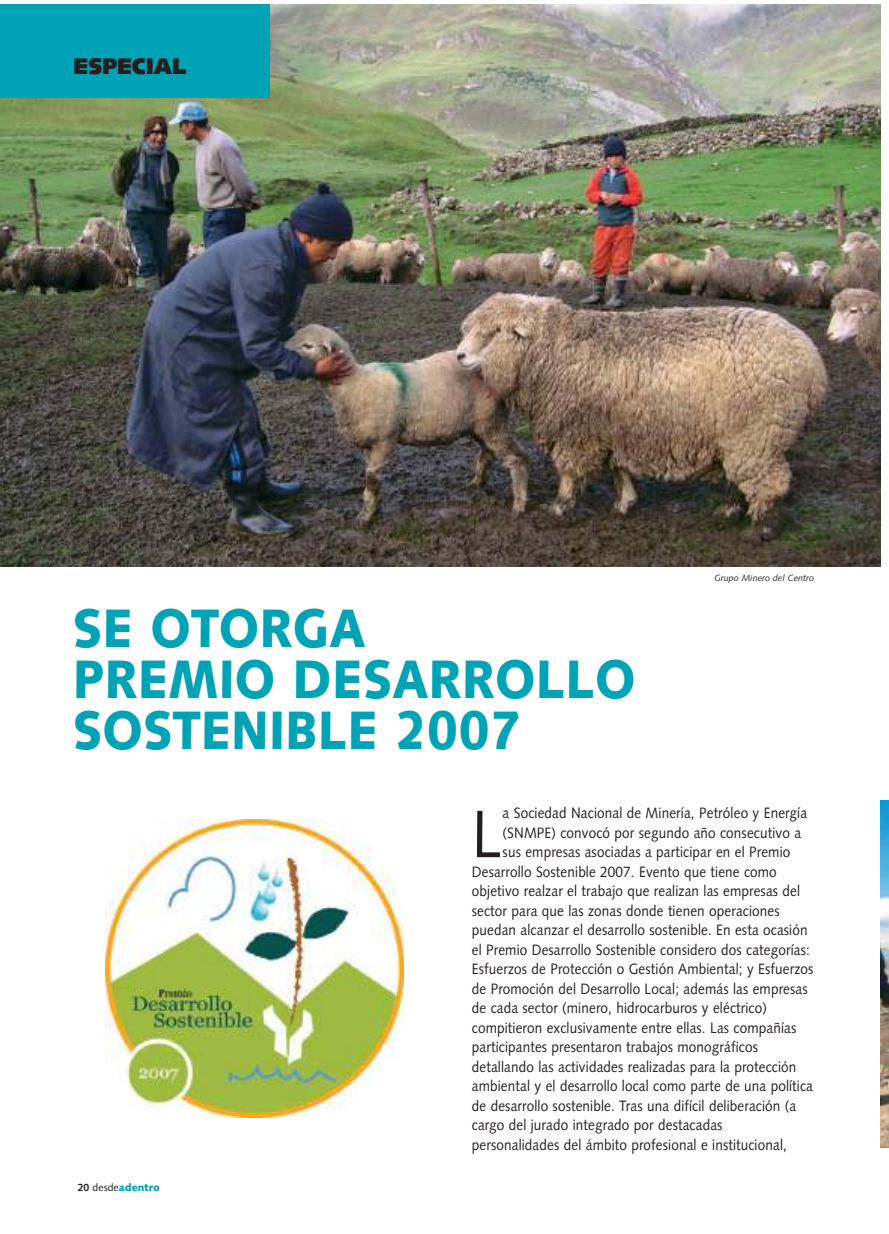
<style>
.page{position:relative;width:889px;height:1234px;background:#fff}
.page>*{position:absolute;margin:0;border:0;box-sizing:border-box;transform-origin:0 0}
.t1{font:66.9px "Syntax";color:#241f1f;scale:.9 1}
.t2{font:900 54px/51px "Syntax";color:#00a3b6;scale:.9 1}
.t3{font:900 22.5px "Syntax";color:#241f1f}
.t4{font:15px "Syntax";letter-spacing:.01em;color:#241f1f;scale:.9 1}
.t5{font:900 10.5px "Syntax";color:#00a3b6}
.t6{font:italic 9px "Syntax";color:#241f1f}
.s1{font-weight:700;color:#241f1f}
.s2{font-weight:400;color:#241f1f}
</style>
<div class="page">
<img style="left:0;top:5px;width:880px;height:561px">
<div style="left:0;top:5px;width:270px;height:93px;background:#00a3b6"></div>
<img style="left:106px;top:819px;width:297px;height:298px">
<img style="left:880px;top:800px;width:8px;height:346px">
<h3 class="t3" style="left:73px;top:57px;width:115px">ESPECIAL</h3>
<h2 class="t2" style="left:73px;top:608px;width:626px">SE OTORGA<br>PREMIO DESARROLLO<br>SOSTENIBLE 2007</h2>
<p class="t6" style="left:714px;top:574px;width:101px">Grupo Minero del Centro</p>
<p class="t5" style="left:78px;top:1182px;width:84px"><span class="s1">20</span> <span class="s2">desde</span>adentro</p>
<h1 class="t1" style="left:472px;top:806px;width:35px">L</h1>
<p class="t4" style="left:502px;top:806px;width:340px">a Sociedad Nacional de Minería, Petróleo y Energía</p>
<p class="t4" style="left:502px;top:826px;width:333px">(SNMPE) convocó por segundo año consecutivo a</p>
<p class="t4" style="left:502px;top:845px;width:321px">sus empresas asociadas a participar en el Premio</p>
<p class="t4" style="left:472px;top:865px;width:340px">Desarrollo Sostenible 2007. Evento que tiene como</p>
<p class="t4" style="left:472px;top:884px;width:366px">objetivo realzar el trabajo que realizan las empresas del</p>
<p class="t4" style="left:472px;top:904px;width:343px">sector para que las zonas donde tienen operaciones</p>
<p class="t4" style="left:472px;top:923px;width:374px">puedan alcanzar el desarrollo sostenible. En esta ocasión</p>
<p class="t4" style="left:472px;top:943px;width:377px">el Premio Desarrollo Sostenible considero dos categorías:</p>
<p class="t4" style="left:472px;top:962px;width:381px">Esfuerzos de Protección o Gestión Ambiental; y Esfuerzos</p>
<p class="t4" style="left:472px;top:982px;width:374px">de Promoción del Desarrollo Local; además las empresas</p>
<p class="t4" style="left:472px;top:1001px;width:329px">de cada sector (minero, hidrocarburos y eléctrico)</p>
<p class="t4" style="left:472px;top:1021px;width:362px">compitieron exclusivamente entre ellas. Las compañías</p>
<p class="t4" style="left:472px;top:1040px;width:319px">participantes presentaron trabajos monográficos</p>
<p class="t4" style="left:472px;top:1060px;width:362px">detallando las actividades realizadas para la protección</p>
<p class="t4" style="left:472px;top:1079px;width:380px">ambiental y el desarrollo local como parte de una política</p>
<p class="t4" style="left:472px;top:1099px;width:362px">de desarrollo sostenible. Tras una difícil deliberación (a</p>
<p class="t4" style="left:472px;top:1118px;width:280px">cargo del jurado integrado por destacadas</p>
<p class="t4" style="left:472px;top:1138px;width:351px">personalidades del ámbito profesional e institucional,</p>
</div>
